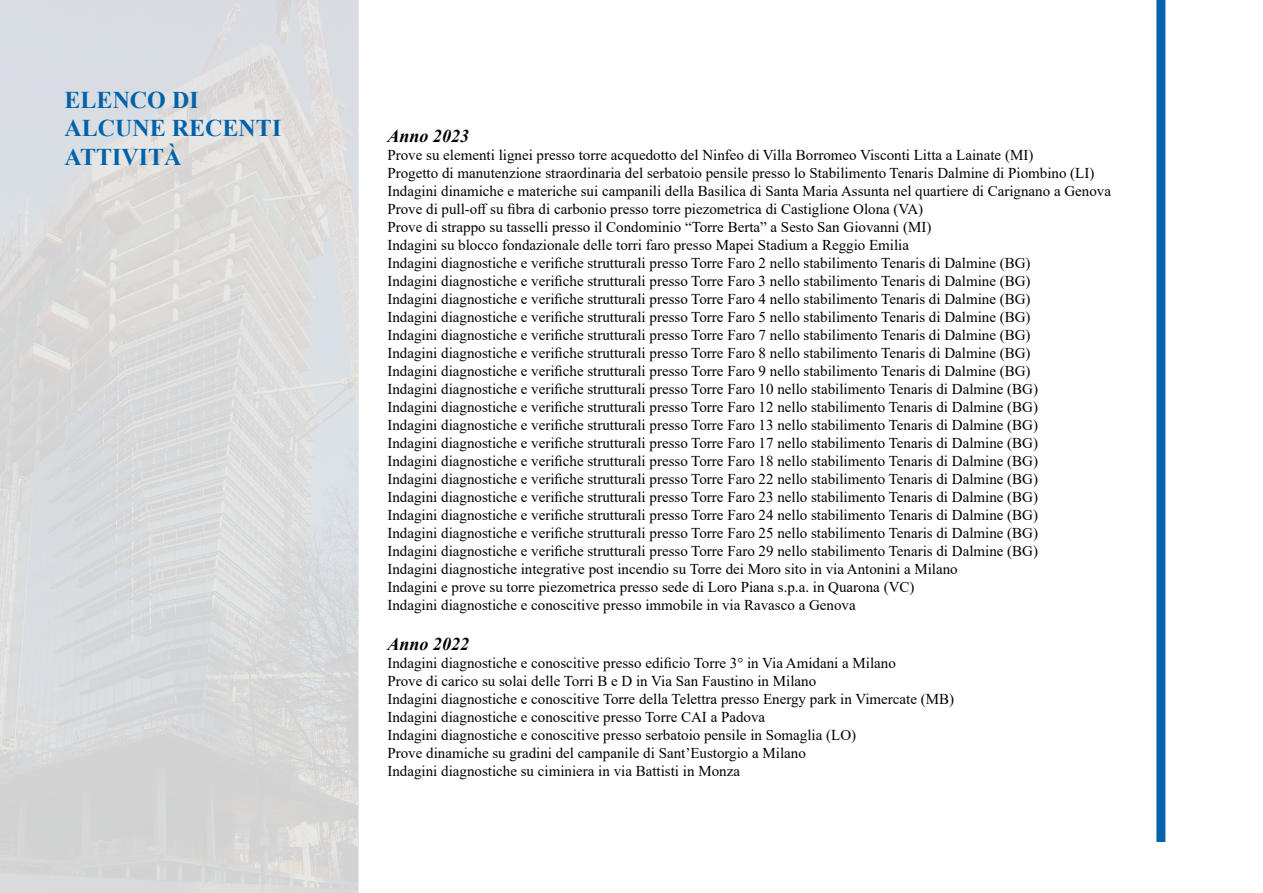
<style>
.page{position:relative;width:1263px;height:893px;background:#fff}
.page>*{position:absolute;margin:0;border:0;box-sizing:border-box;transform-origin:0 0}
.t1{font:700 24px/28.8px "Times New Roman";color:#0062ab}
.t2{font:italic 700 18px "Times New Roman";color:#000}
.t3{font:15px/18px "Times New Roman";color:#000}
</style>
<div class="page">
<div style="left:1156px;top:0;width:9px;height:842px;background:#0062ab"></div>
<div style="left:0;top:0;width:358px;height:893px;background:#d9dadb"></div>
<h1 class="t1" style="left:65px;top:85px;width:218px">ELENCO DI<br>ALCUNE RECENTI<br>ATTIVITÀ</h1>
<p class="t2" style="left:387px;top:123px;width:83px">Anno 2023</p>
<p class="t3" style="left:387px;top:145px;width:725px">Prove su elementi lignei presso torre acquedotto del Ninfeo di Villa Borromeo Visconti Litta a Lainate (MI)<br>Progetto di manutenzione straordinaria del serbatoio pensile presso lo Stabilimento Tenaris Dalmine di Piombino (LI)<br>Indagini dinamiche e materiche sui campanili della Basilica di Santa Maria Assunta nel quartiere di Carignano a Genova Prove di pull-off su fibra di carbonio presso torre piezometrica di Castiglione Olona (VA)<br>Prove di strappo su tasselli presso il Condominio “Torre Berta” a Sesto San Giovanni (MI)<br>Indagini su blocco fondazionale delle torri faro presso Mapei Stadium a Reggio Emilia<br>Indagini diagnostiche e verifiche strutturali presso Torre Faro 2 nello stabilimento Tenaris di Dalmine (BG)<br>Indagini diagnostiche e verifiche strutturali presso Torre Faro 3 nello stabilimento Tenaris di Dalmine (BG)<br>Indagini diagnostiche e verifiche strutturali presso Torre Faro 4 nello stabilimento Tenaris di Dalmine (BG)<br>Indagini diagnostiche e verifiche strutturali presso Torre Faro 5 nello stabilimento Tenaris di Dalmine (BG)<br>Indagini diagnostiche e verifiche strutturali presso Torre Faro 7 nello stabilimento Tenaris di Dalmine (BG)<br>Indagini diagnostiche e verifiche strutturali presso Torre Faro 8 nello stabilimento Tenaris di Dalmine (BG)<br>Indagini diagnostiche e verifiche strutturali presso Torre Faro 9 nello stabilimento Tenaris di Dalmine (BG)<br>Indagini diagnostiche e verifiche strutturali presso Torre Faro 10 nello stabilimento Tenaris di Dalmine (BG)<br>Indagini diagnostiche e verifiche strutturali presso Torre Faro 12 nello stabilimento Tenaris di Dalmine (BG)<br>Indagini diagnostiche e verifiche strutturali presso Torre Faro 13 nello stabilimento Tenaris di Dalmine (BG)<br>Indagini diagnostiche e verifiche strutturali presso Torre Faro 17 nello stabilimento Tenaris di Dalmine (BG)<br>Indagini diagnostiche e verifiche strutturali presso Torre Faro 18 nello stabilimento Tenaris di Dalmine (BG)<br>Indagini diagnostiche e verifiche strutturali presso Torre Faro 22 nello stabilimento Tenaris di Dalmine (BG)<br>Indagini diagnostiche e verifiche strutturali presso Torre Faro 23 nello stabilimento Tenaris di Dalmine (BG)<br>Indagini diagnostiche e verifiche strutturali presso Torre Faro 24 nello stabilimento Tenaris di Dalmine (BG)<br>Indagini diagnostiche e verifiche strutturali presso Torre Faro 25 nello stabilimento Tenaris di Dalmine (BG)<br>Indagini diagnostiche e verifiche strutturali presso Torre Faro 29 nello stabilimento Tenaris di Dalmine (BG)<br>Indagini diagnostiche integrative post incendio su Torre dei Moro sito in via Antonini a Milano<br>Indagini e prove su torre piezometrica presso sede di Loro Piana s.p.a. in Quarona (VC)<br>Indagini diagnostiche e conoscitive presso immobile in via Ravasco a Genova</p>
<p class="t2" style="left:387px;top:631px;width:83px">Anno 2022</p>
<p class="t3" style="left:387px;top:653px;width:568px">Indagini diagnostiche e conoscitive presso edificio Torre 3° in Via Amidani a Milano<br>Prove di carico su solai delle Torri B e D in Via San Faustino in Milano<br>Indagini diagnostiche e conoscitive Torre della Telettra presso Energy park in Vimercate (MB)<br>Indagini diagnostiche e conoscitive presso Torre CAI a Padova<br>Indagini diagnostiche e conoscitive presso serbatoio pensile in Somaglia (LO)<br>Prove dinamiche su gradini del campanile di Sant’Eustorgio a Milano<br>Indagini diagnostiche su ciminiera in via Battisti in Monza</p>
</div>
